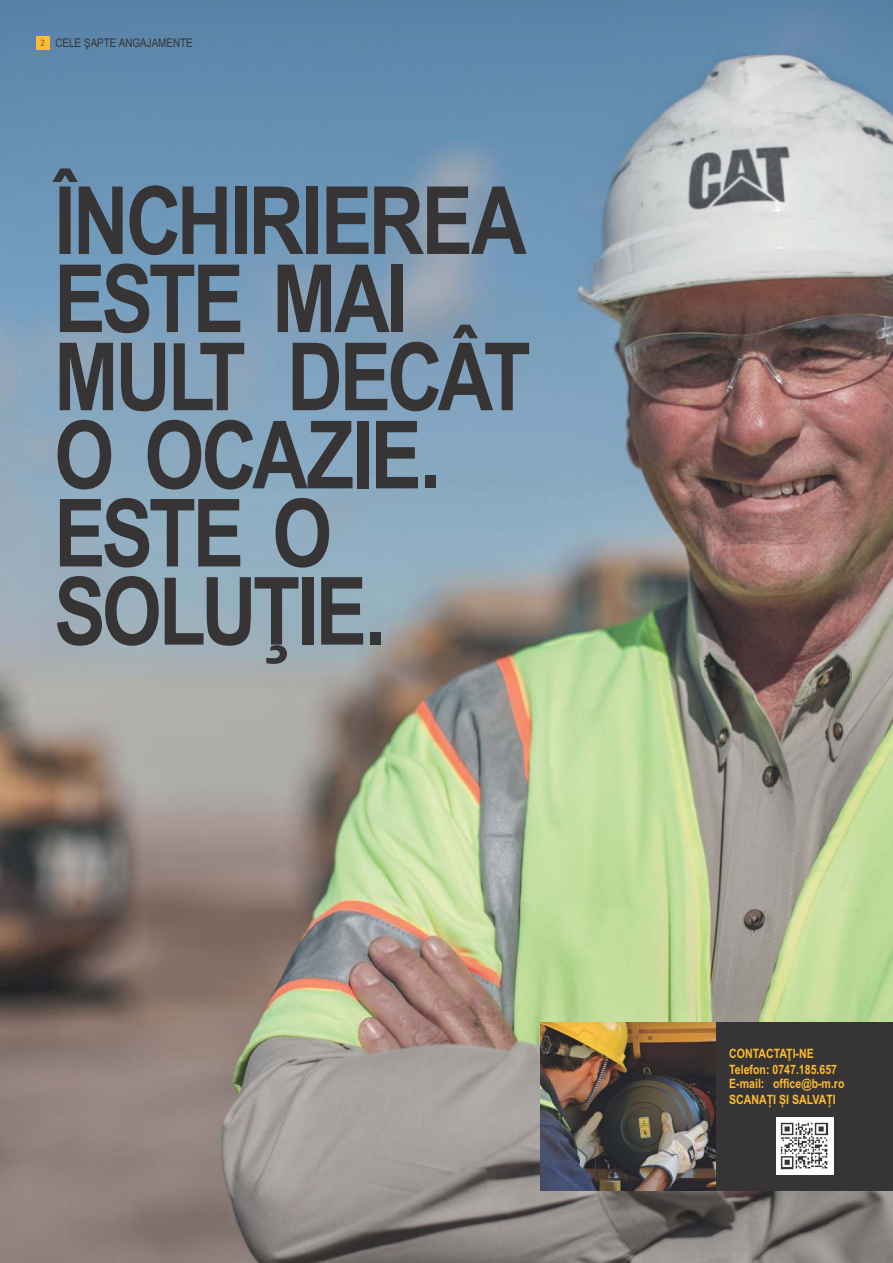
<style>
.page{position:relative;width:893px;height:1263px;background:#fff}
.page>*{position:absolute;margin:0;border:0;box-sizing:border-box;transform-origin:0 0}
.t1{font:700 94.2px/78.2px "Arial Narrow";letter-spacing:-.035em;color:#373435}
.t2{font:700 12.9px/16.2px "Arial Narrow";color:#fdbc2d}
.t3{font:12px "Arial Narrow";color:#373435}
.s1{font-family:"Univers LT Std";font-weight:300;font-stretch:condensed;font-size:9px}
</style>
<div class="page">
<img style="left:0;top:0;width:893px;height:1263px">
<div style="left:36px;top:36px;width:14px;height:14px;background:#fdbc2d"></div>
<div style="left:716px;top:1022px;width:177px;height:168px;background:#373435"></div>
<img style="left:540px;top:1022px;width:176px;height:169px">
<img style="left:776px;top:1117px;width:58px;height:58px">
<p class="t3" style="left:41px;top:39px;width:153px"><span class="s1">2</span> CELE ŞAPTE ANGAJAMENTE</p>
<h1 class="t1" style="left:54px;top:190px;width:478px">ÎNCHIRIEREA<br>ESTE MAI<br>MULT DECÂT<br>O OCAZIE.<br>ESTE O<br>SOLUŢIE.</h1>
<p class="t2" style="left:729px;top:1046px;width:109px">CONTACTAŢI-NE<br>Telefon: 0747.185.657</p>
<p class="t2" style="left:729px;top:1076px;width:117px">E-mail: office@b-m.ro<br>SCANAȚI ȘI SALVAȚI</p>
</div>
